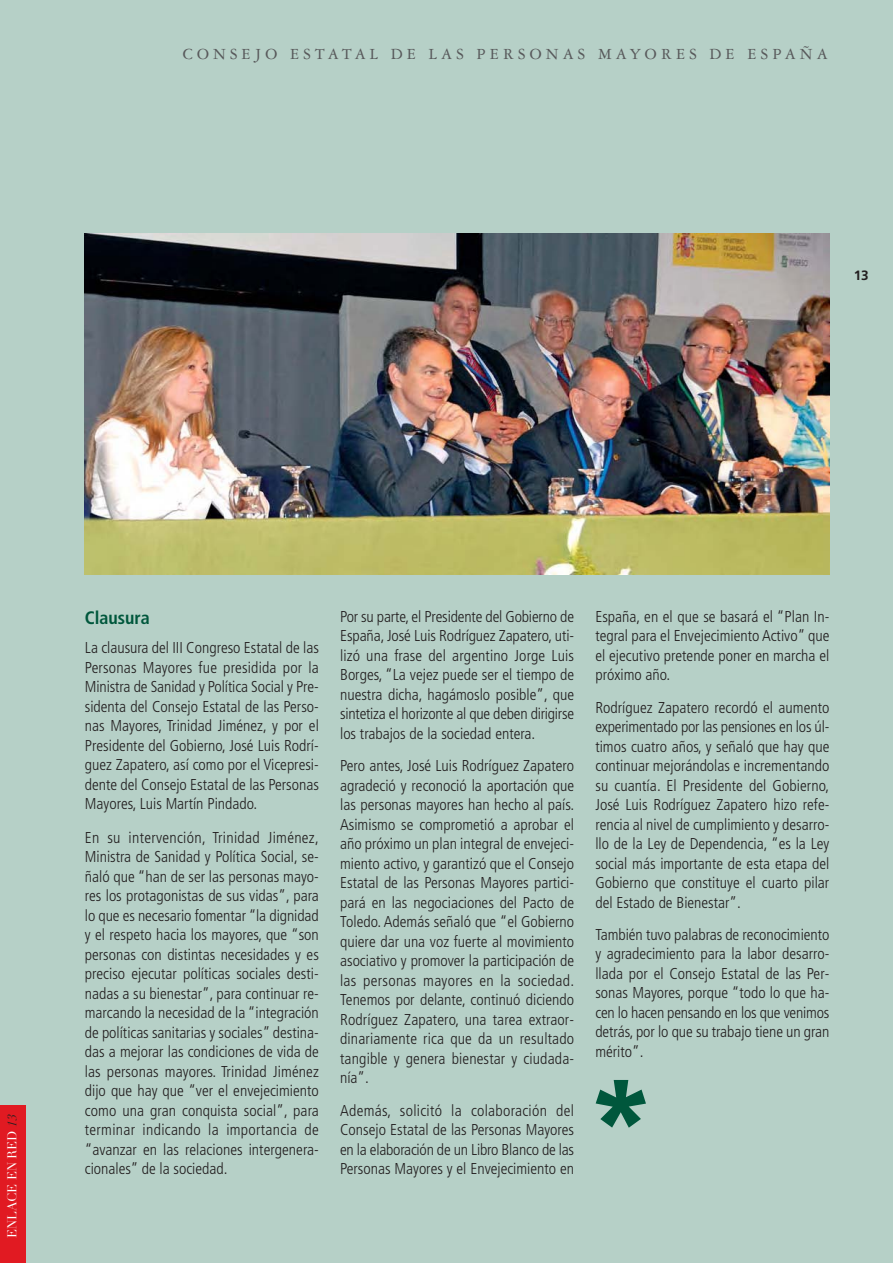
<style>
.page{position:relative;width:893px;height:1263px;background:#fff}
.page>*{position:absolute;margin:0;border:0;box-sizing:border-box;transform-origin:0 0}
.t1{font:900 120px "Frutiger";color:#00573c}
.t2{font:700 condensed 18px "Frutiger";color:#00573c}
.t3{font:16.5px "Garamond Three";letter-spacing:.25em;color:#58595b}
.t4{font:300 condensed 15.75px/19.5px "Frutiger";color:#231f20;text-align:justify}
.t5{font:700 13.5px "Frutiger";color:#231f20}
.t6{font:12.75px "Didot LH";color:#fff}
.s1{font-style:italic;color:#231f20}
</style>
<div class="page">
<div style="left:0;top:0;width:892px;height:1263px;background:#b6d0c7"></div>
<div style="left:0;top:1106px;width:25px;height:157px;background:#e11a22"></div>
<img style="left:85px;top:234px;width:744px;height:340px">
<p class="t3" style="left:183px;top:48px;width:646px">CONSEJO ESTATAL DE LAS PERSONAS MAYORES DE ESPAÑA</p>
<p class="t5" style="left:853px;top:270px;width:17px">13</p>
<p class="t6" style="left:7px;top:1238px;width:126px;rotate:-90deg">ENLACE EN RED <span class="s1">13</span></p>
<p class="t2" style="left:85px;top:610px;width:66px">Clausura</p>
<p class="t4" style="left:85px;top:639px;width:235px">La clausura del III Congreso Estatal de las Personas Mayores fue presidida por la Ministra de Sanidad y Política Social y Pre&shy;sidenta del Consejo Estatal de las Perso&shy;nas Mayores, Trinidad Jiménez, y por el Presidente del Gobierno, José Luis Rodrí&shy;guez Zapatero, así como por el Vicepresi&shy;dente del Consejo Estatal de las Personas Mayores, Luis Martín Pindado.</p>
<p class="t4" style="left:85px;top:829px;width:235px">En su intervención, Trinidad Jiménez, Ministra de Sanidad y Política Social, se&shy;ñaló que “han de ser las personas mayo&shy;res los protagonistas de sus vidas”, para lo que es necesario fomentar “la dignidad y el respeto hacia los mayores, que “son personas con distintas necesidades y es preciso ejecutar políticas sociales desti&shy;nadas a su bienestar”, para continuar re&shy;marcando la necesidad de la “integración de políticas sanitarias y sociales” destina&shy;das a mejorar las condiciones de vida de las personas mayores. Trinidad Jiménez dijo que hay que “ver el envejecimiento como una gran conquista social”, para terminar indicando la importancia de “avanzar en las relaciones intergenera&shy;cionales” de la sociedad.</p>
<p class="t4" style="left:340px;top:608px;width:235px">Por su parte, el Presidente del Gobierno de España, José Luis Rodríguez Zapatero, uti&shy;lizó una frase del argentino Jorge Luis Borges, “La vejez puede ser el tiempo de nuestra dicha, hagámoslo posible”, que sintetiza el horizonte al que deben dirigirse los trabajos de la sociedad entera.</p>
<p class="t4" style="left:340px;top:757px;width:235px">Pero antes, José Luis Rodríguez Zapatero agradeció y reconoció la aportación que las personas mayores han hecho al país.<br>Asimismo se comprometió a aprobar el año próximo un plan integral de envejeci&shy;miento activo, y garantizó que el Consejo Estatal de las Personas Mayores partici&shy;pará en las negociaciones del Pacto de Toledo. Además señaló que “el Gobierno quiere dar una voz fuerte al movimiento asociativo y promover la participación de las personas mayores en la sociedad.<br>Tenemos por delante, continuó diciendo Rodríguez Zapatero, una tarea extraor&shy;dinariamente rica que da un resultado tangible y genera bienestar y ciudada&shy;nía”.</p>
<p class="t4" style="left:340px;top:1102px;width:235px">Además, solicitó la colaboración del Consejo Estatal de las Personas Mayores en la elaboración de un Libro Blanco de las Personas Mayores y el Envejecimiento en</p>
<p class="t4" style="left:595px;top:608px;width:235px">España, en el que se basará el “Plan In&shy;tegral para el Envejecimiento Activo” que el ejecutivo pretende poner en marcha el próximo año.</p>
<p class="t4" style="left:595px;top:699px;width:235px">Rodríguez Zapatero recordó el aumento experimentado por las pensiones en los úl&shy;timos cuatro años, y señaló que hay que continuar mejorándolas e incrementando su cuantía. El Presidente del Gobierno, José Luis Rodríguez Zapatero hizo refe&shy;rencia al nivel de cumplimiento y desarro&shy;llo de la Ley de Dependencia, “es la Ley social más importante de esta etapa del Gobierno que constituye el cuarto pilar del Estado de Bienestar”.</p>
<p class="t4" style="left:595px;top:926px;width:235px">También tuvo palabras de reconocimiento y agradecimiento para la labor desarro&shy;llada por el Consejo Estatal de las Per&shy;sonas Mayores, porque “todo lo que ha&shy;cen lo hacen pensando en los que venimos detrás, por lo que su trabajo tiene un gran mérito”.</p>
<h1 class="t1" style="left:584px;top:1074px;width:75px">*</h1>
</div>
